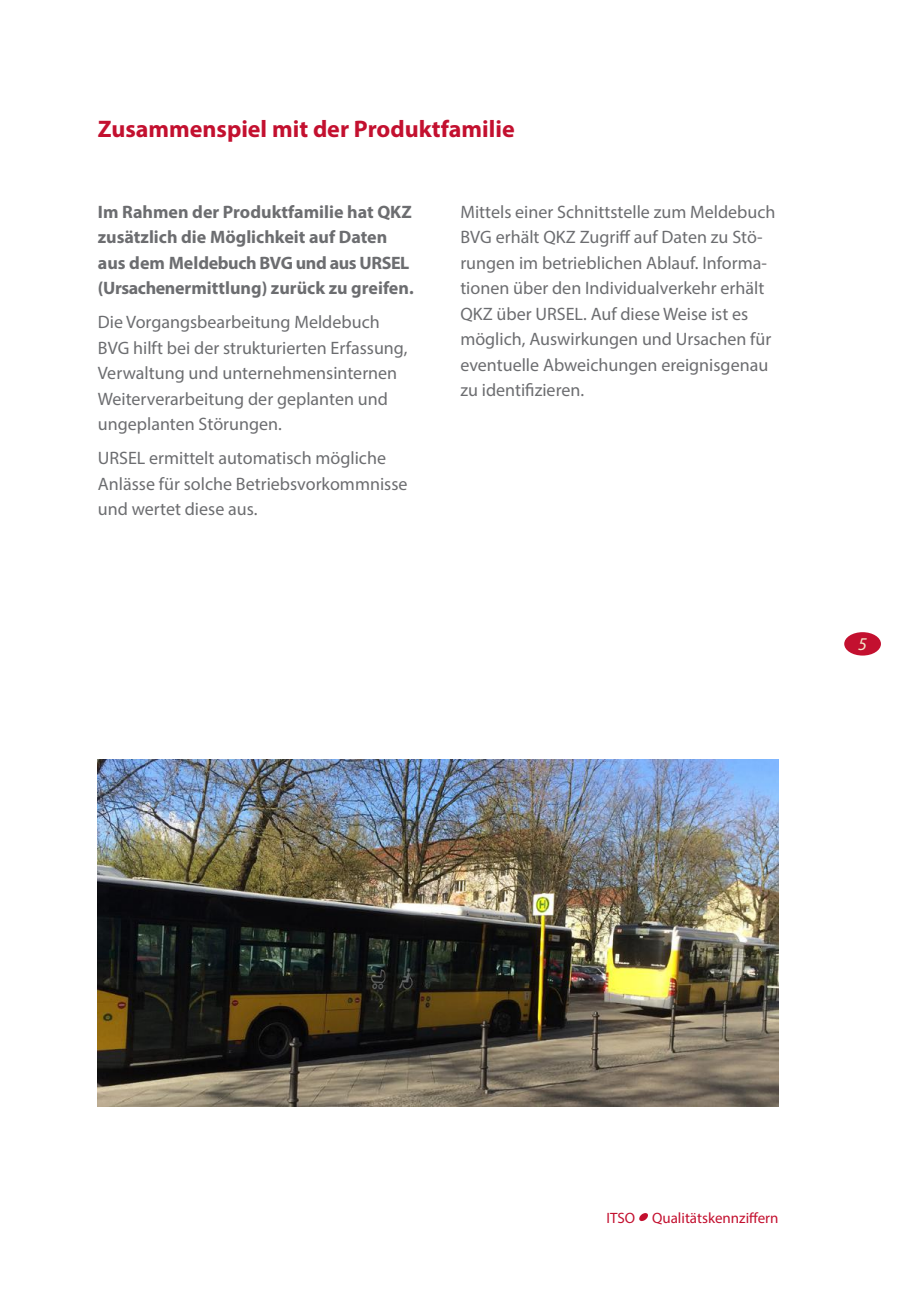
<style>
.page{position:relative;width:919px;height:1289px;background:#fff}
.page>*{position:absolute;margin:0;border:0;box-sizing:border-box;transform-origin:0 0}
.t1{font:700 24px "Myriad Pro";color:#c3102f}
.Absatzformat_1{font:18px/25.5px "Myriad Pro";color:#6c6d70}
.Absatzformat_1-2{font:700 18px/25.5px "Myriad Pro";color:#6c6d70}
.t2{font:italic 18px "Myriad Pro";color:#f2e8ca}
.t3{font:15px "Myriad Pro";color:#c3102f}
</style>
<div class="page">
<div style="left:844px;top:632px;width:36px;height:23px;background:#c3102f;border-radius:50%"></div>
<svg style="left:639px;top:1213px;width:9px;height:8px"></svg>
<img style="left:98px;top:759px;width:680px;height:347px">
<p class="t1" style="left:98px;top:113px;width:418px">Zusammenspiel mit der Produktfamilie</p>
<p class="Absatzformat_1-2" style="left:98px;top:198px;width:317px">Im Rahmen der Produktfamilie hat QKZ zusätzlich die Möglichkeit auf Daten aus dem Meldebuch BVG und aus URSEL (Ursachenermittlung) zurück zu greifen.</p>
<p class="Absatzformat_1" style="left:98px;top:309px;width:311px">Die Vorgangsbearbeitung Meldebuch BVG hilft bei der strukturierten Erfassung, Verwaltung und unternehmensinternen Weiterverarbeitung der geplanten und ungeplanten Störungen.</p>
<p class="Absatzformat_1" style="left:98px;top:445px;width:311px">URSEL ermittelt automatisch mögliche<br>Anlässe für solche Betriebsvorkommnisse und wertet diese aus.</p>
<p class="Absatzformat_1" style="left:460px;top:199px;width:317px">Mittels einer Schnittstelle zum Meldebuch BVG erhält QKZ Zugriff auf Daten zu Stö&shy;rungen im betrieblichen Ablauf. Informa&shy;tionen über den Individualverkehr erhält QKZ über URSEL. Auf diese Weise ist es möglich, Auswirkungen und Ursachen für eventuelle Abweichungen ereignisgenau zu identifizieren.</p>
<p class="t2" style="left:858px;top:632px;width:10px">5</p>
<p class="t3" style="left:606px;top:1208px;width:174px">ITSO Qualitätskennziffern</p>
</div>
